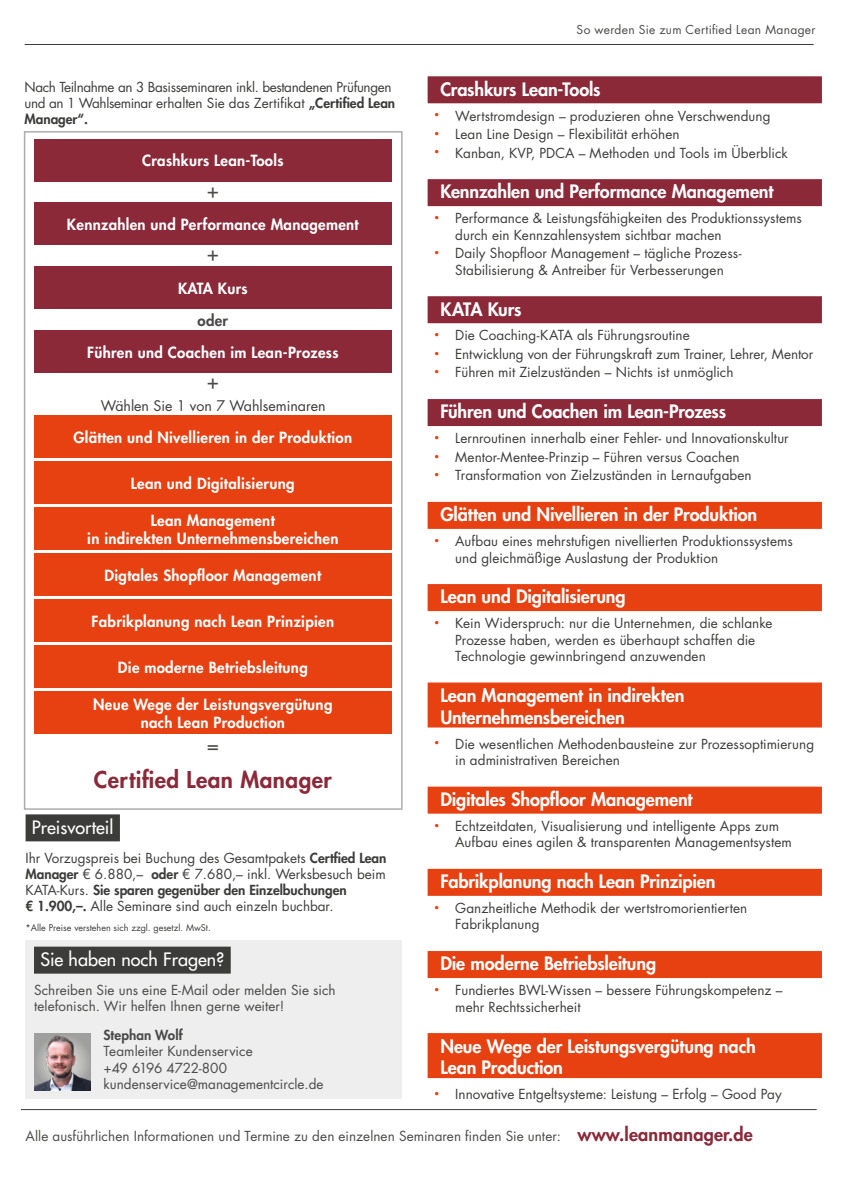
<style>
.page{position:relative;width:842px;height:1178px;background:#fff}
.page>*{position:absolute;margin:0;border:0;box-sizing:border-box;transform-origin:0 0}
.t1{font:800 22.5px "Futura Std";letter-spacing:.02em;color:#8b2939}
.t2{font:21px "Futura Std";color:#4a4a49}
.t3{font:800 18px/21.8px "Futura Std";letter-spacing:-.005em;color:#fff}
.t4{font:500 18px "Futura Std";color:#fff}
.t5{font:800 18px "Futura Std";letter-spacing:-.025em;color:#fff}
.t6{font:800 15px/18px "Futura Std";letter-spacing:.02em;color:#fff;text-align:center}
.t7{font:800 15px "Futura Std";color:#4a4a49}
.t8{font:14.25px "Futura Std";color:#3c3c3b}
.t9{font:13.5px/16.4px "Futura Std";color:#3c3c3b}
.t10{font:13.5px/16.2px "Futura Std";letter-spacing:.005em;color:#4a4a49}
.t11{font:13.5px/16.2px "Futura Std";letter-spacing:-.025em;color:#3c3c3b}
.t12{font:800 13.5px "Futura Std";letter-spacing:.005em;color:#4a4a49}
.t13{font:12px "Futura Std";letter-spacing:.025em;color:#4a4a49}
.t14{font:9px "Futura Std";color:#3c3c3b}
.s1{font-weight:800}
.s2{font-weight:800;font-size:18px;color:#8b2939}
</style>
<div class="page">
<div style="left:24px;top:131px;width:379px;height:679px;border:2px solid #adadad"></div>
<hr style="left:25px;top:44px;width:789px;height:1px;background:#3c3c3b">
<hr style="left:21px;top:1109px;width:796px;height:1px;background:#3c3c3b">
<div style="left:428px;top:76px;width:394px;height:27px;background:#8b2939"></div>
<div style="left:428px;top:179px;width:394px;height:27px;background:#8b2939"></div>
<div style="left:428px;top:296px;width:394px;height:27px;background:#8b2939"></div>
<div style="left:428px;top:399px;width:394px;height:27px;background:#8b2939"></div>
<div style="left:428px;top:502px;width:394px;height:27px;background:#e74011"></div>
<div style="left:428px;top:584px;width:394px;height:27px;background:#e74011"></div>
<div style="left:428px;top:682px;width:394px;height:45px;background:#e74011"></div>
<div style="left:428px;top:787px;width:394px;height:27px;background:#e74011"></div>
<div style="left:428px;top:869px;width:394px;height:27px;background:#e74011"></div>
<div style="left:428px;top:951px;width:394px;height:27px;background:#e74011"></div>
<div style="left:428px;top:1033px;width:394px;height:45px;background:#e74011"></div>
<div style="left:26px;top:940px;width:376px;height:159px;background:#eee"></div>
<div style="left:34px;top:946px;width:197px;height:27px;background:#3c3c3b"></div>
<img style="left:34px;top:1034px;width:57px;height:56px">
<div style="left:26px;top:814px;width:94px;height:27px;background:#3c3c3b"></div>
<div style="left:34px;top:139px;width:358px;height:42px;background:#8b2939"></div>
<div style="left:34px;top:203px;width:358px;height:42px;background:#8b2939"></div>
<div style="left:34px;top:266px;width:358px;height:43px;background:#8b2939"></div>
<div style="left:34px;top:415px;width:358px;height:43px;background:#e74011"></div>
<div style="left:34px;top:330px;width:358px;height:43px;background:#8b2939"></div>
<div style="left:34px;top:507px;width:358px;height:43px;background:#e74011"></div>
<div style="left:34px;top:553px;width:358px;height:43px;background:#e74011"></div>
<div style="left:34px;top:599px;width:358px;height:43px;background:#e74011"></div>
<div style="left:34px;top:645px;width:358px;height:43px;background:#e74011"></div>
<div style="left:34px;top:691px;width:358px;height:43px;background:#e74011"></div>
<div style="left:34px;top:461px;width:358px;height:43px;background:#e74011"></div>
<p class="t11" style="left:25px;top:79px;width:372px">Nach Teilnahme an 3 Basisseminaren inkl. bestandenen Prüfungen und an 1 Wahlseminar erhalten Sie das Zertifikat <span class="s1">„Certified Lean<br>Manager“.</span></p>
<p class="t6" style="left:142px;top:152px;width:143px">Crashkurs Lean-Tools</p>
<h2 class="t2" style="left:206px;top:177px;width:14px">+</h2>
<p class="t6" style="left:67px;top:216px;width:293px">Kennzahlen und Performance Management</p>
<h2 class="t2" style="left:206px;top:240px;width:14px">+</h2>
<p class="t6" style="left:178px;top:279px;width:71px">KATA Kurs</p>
<p class="t7" style="left:198px;top:311px;width:32px">oder</p>
<p class="t6" style="left:87px;top:343px;width:253px">Führen und Coachen im Lean-Prozess</p>
<h2 class="t2" style="left:206px;top:368px;width:14px">+</h2>
<p class="t8" style="left:101px;top:396px;width:227px">Wählen Sie 1 von 7 Wahlseminaren</p>
<p class="t6" style="left:74px;top:428px;width:280px">Glätten und Nivellieren in der Produktion</p>
<p class="t6" style="left:131px;top:474px;width:165px">Lean und Digitalisierung</p>
<p class="t6" style="left:87px;top:511px;width:253px">Lean Management<br>in indirekten Unternehmensbereichen</p>
<p class="t6" style="left:105px;top:566px;width:218px">Digtales Shopfloor Management</p>
<p class="t6" style="left:92px;top:612px;width:244px">Fabrikplanung nach Lean Prinzipien</p>
<p class="t6" style="left:118px;top:658px;width:191px">Die moderne Betriebsleitung</p>
<p class="t6" style="left:93px;top:695px;width:241px">Neue Wege der Leistungsvergütung nach Lean Production</p>
<h2 class="t2" style="left:206px;top:732px;width:14px">=</h2>
<h1 class="t1" style="left:94px;top:765px;width:239px">Certified Lean Manager</h1>
<h3 class="t4" style="left:32px;top:816px;width:83px">Preisvorteil</h3>
<p class="t9" style="left:26px;top:850px;width:362px">Ihr Vorzugspreis bei Buchung des Gesamtpakets <span class="s1">Certfied Lean Manager</span> € 6.880,– <span class="s1">oder</span> € 7.680,– inkl. Werksbesuch beim KATA-Kurs. <span class="s1">Sie sparen gegenüber den Einzelbuchungen<br>€ 1.900,–.</span> Alle Seminare sind auch einzeln buchbar.</p>
<p class="t14" style="left:26px;top:921px;width:187px">*Alle Preise verstehen sich zzgl. gesetzl. MwSt.</p>
<h3 class="t4" style="left:40px;top:948px;width:185px">Sie haben noch Fragen?</h3>
<p class="t10" style="left:34px;top:982px;width:303px">Schreiben Sie uns eine E-Mail oder melden Sie sich telefonisch. Wir helfen Ihnen gerne weiter!</p>
<p class="t12" style="left:104px;top:1026px;width:81px">Stephan Wolf</p>
<p class="t10" style="left:104px;top:1043px;width:221px">Teamleiter Kundenservice<br>+49 6196 4722-800 kundenservice@managementcircle.de</p>
<p class="t13" style="left:577px;top:22px;width:240px">So werden Sie zum Certified Lean Manager</p>
<h3 class="t3" style="left:440px;top:78px;width:162px">Crashkurs Lean-Tools</h3>
<p class="t9" style="left:434px;top:108px;width:338px"><sup>•</sup> Wertstromdesign – produzieren ohne Verschwendung</p>
<p class="t9" style="left:434px;top:126px;width:247px"><sup>•</sup> Lean Line Design – Flexibilität erhöhen</p>
<p class="t9" style="left:434px;top:145px;width:355px"><sup>•</sup> Kanban, KVP, PDCA – Methoden und Tools im Überblick</p>
<h3 class="t3" style="left:440px;top:181px;width:334px">Kennzahlen und Performance Management</h3>
<p class="t9" style="left:455px;top:210px;width:348px;text-indent:-21px"><sup>•</sup> Performance &amp; Leistungsfähigkeiten des Produktionssystems durch ein Kennzahlensystem sichtbar machen</p>
<p class="t9" style="left:434px;top:245px;width:309px;text-align:center"><sup>•</sup> Daily Shopfloor Management – tägliche Prozess-<br>Stabilisierung &amp; Antreiber für Verbesserungen</p>
<h3 class="t5" style="left:440px;top:297px;width:83px">KATA Kurs</h3>
<p class="t9" style="left:434px;top:327px;width:257px"><sup>•</sup> Die Coaching-KATA als Führungsroutine</p>
<p class="t9" style="left:434px;top:346px;width:381px"><sup>•</sup> Entwicklung von der Führungskraft zum Trainer, Lehrer, Mentor</p>
<p class="t9" style="left:434px;top:364px;width:301px"><sup>•</sup> Führen mit Zielzuständen – Nichts ist unmöglich</p>
<h3 class="t3" style="left:440px;top:401px;width:287px">Führen und Coachen im Lean-Prozess</h3>
<p class="t9" style="left:434px;top:430px;width:356px"><sup>•</sup> Lernroutinen innerhalb einer Fehler- und Innovationskultur</p>
<p class="t9" style="left:434px;top:449px;width:307px"><sup>•</sup> Mentor-Mentee-Prinzip – Führen versus Coachen</p>
<p class="t9" style="left:434px;top:467px;width:319px"><sup>•</sup> Transformation von Zielzuständen in Lernaufgaben</p>
<h3 class="t3" style="left:440px;top:504px;width:318px">Glätten und Nivellieren in der Produktion</h3>
<p class="t9" style="left:455px;top:533px;width:339px;text-indent:-21px"><sup>•</sup> Aufbau eines mehrstufigen nivellierten Produktionssystems und gleichmäßige Auslastung der Produktion</p>
<h3 class="t3" style="left:440px;top:586px;width:187px">Lean und Digitalisierung</h3>
<p class="t9" style="left:455px;top:615px;width:319px;text-indent:-21px"><sup>•</sup> Kein Widerspruch: nur die Unternehmen, die schlanke<br>Prozesse haben, werden es überhaupt schaffen die<br>Technologie gewinnbringend anzuwenden</p>
<h3 class="t3" style="left:440px;top:684px;width:246px">Lean Management in indirekten<br>Unternehmensbereichen</h3>
<p class="t9" style="left:455px;top:736px;width:360px;text-indent:-21px"><sup>•</sup> Die wesentlichen Methodenbausteine zur Prozessoptimierung in administrativen Bereichen</p>
<h3 class="t3" style="left:440px;top:788px;width:254px">Digitales Shopfloor Management</h3>
<p class="t9" style="left:455px;top:818px;width:338px;text-indent:-21px"><sup>•</sup> Echtzeitdaten, Visualisierung und intelligente Apps zum<br>Aufbau eines agilen &amp; transparenten Managementsystem</p>
<h3 class="t3" style="left:440px;top:871px;width:277px">Fabrikplanung nach Lean Prinzipien</h3>
<p class="t9" style="left:455px;top:900px;width:294px;text-indent:-21px"><sup>•</sup> Ganzheitliche Methodik der wertstromorientierten<br>Fabrikplanung</p>
<h3 class="t3" style="left:440px;top:953px;width:217px">Die moderne Betriebsleitung</h3>
<p class="t9" style="left:455px;top:982px;width:329px;text-indent:-21px"><sup>•</sup> Fundiertes BWL-Wissen – bessere Führungskompetenz – mehr Rechtssicherheit</p>
<h3 class="t3" style="left:440px;top:1035px;width:317px">Neue Wege der Leistungsvergütung nach<br>Lean Production</h3>
<p class="t9" style="left:434px;top:1086px;width:349px"><sup>•</sup> Innovative Entgeltsysteme: Leistung – Erfolg – Good Pay</p>
<p class="t10" style="left:26px;top:1127px;width:729px">Alle ausführlichen Informationen und Termine zu den einzelnen Seminaren finden Sie unter: <span class="s2">www.leanmanager.de</span></p>
</div>
